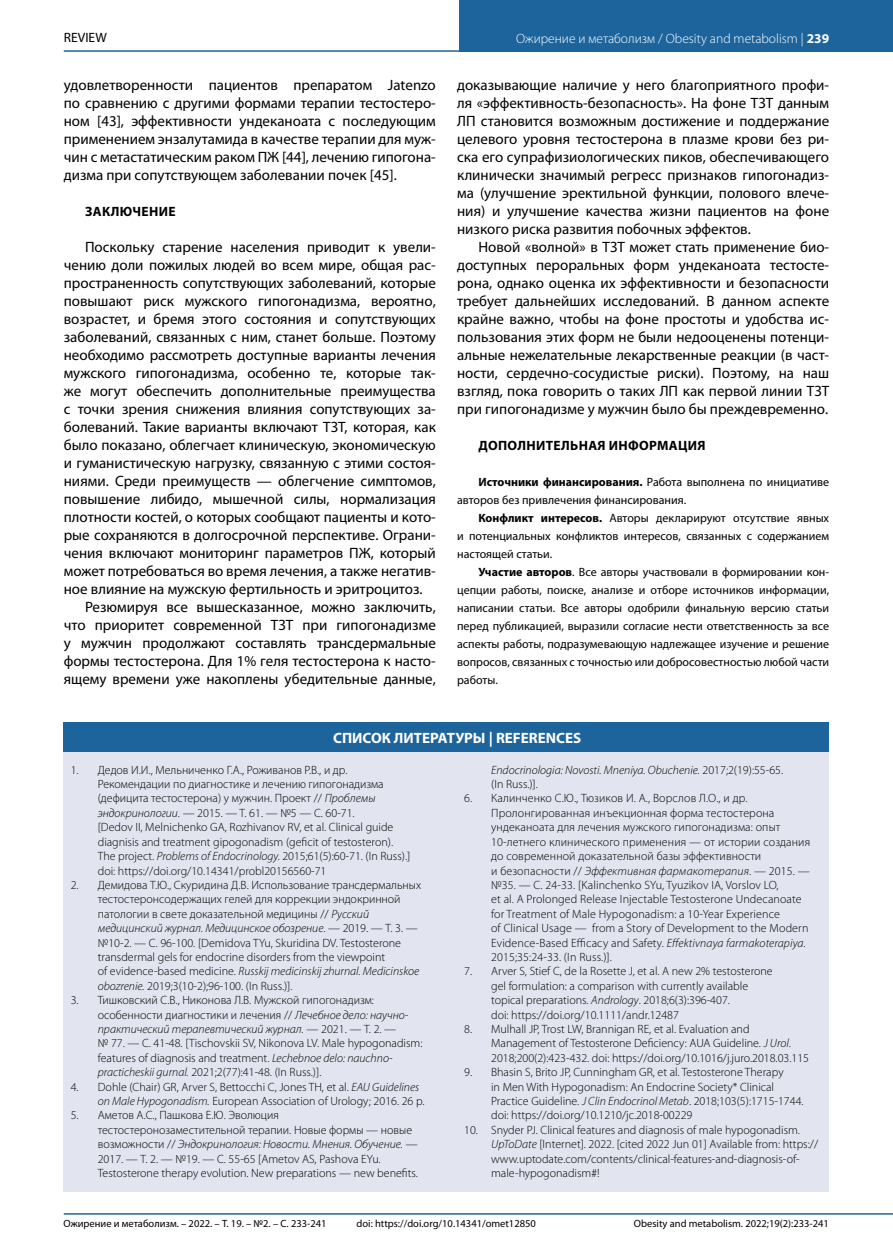
<style>
.page{position:relative;width:893px;height:1255px;background:#fff}
.page>*{position:absolute;margin:0;border:0;box-sizing:border-box;transform-origin:0 0}
.t1{font:15px/18px "Myriad Pro";color:#000;text-align:justify}
.t2{font:700 15px "Myriad Pro";color:#fff}
.t3{font:300 13.5px "Myriad Pro";color:#fff}
.t4{font:700 13.5px "Myriad Pro";letter-spacing:.025em;color:#000}
.t5{font:13.5px "Myriad Pro";color:#000}
.t6{font:300 12px/14.4px "Myriad Pro";color:#000}
.t7{font:12px/18px "Myriad Pro";color:#000;text-align:justify}
.t8{font:italic 300 12px/14.4px "Myriad Pro";color:#000}
.t9{font:10.5px "Myriad Pro";color:#000}
.s1{font-weight:700}
.s2{font-style:italic}
.s3{font-style:normal}
</style>
<div class="page">
<hr style="left:64px;top:50px;width:829px;height:2px;background:#1d649c">
<hr style="left:64px;top:1213px;width:829px;height:1px;background:#1d649c">
<div style="left:459px;top:0;width:434px;height:51px;background:#1d649c"></div>
<div style="left:64px;top:752px;width:765px;height:439px;background:#e2e5ef"></div>
<div style="left:64px;top:722px;width:765px;height:30px;background:#1d649c"></div>
<p class="t5" style="left:64px;top:29px;width:44px">REVIEW</p>
<p class="t3" style="left:516px;top:30px;width:315px">Ожирение и метаболизм / Obesity and metabolism | <span class="s1">239</span></p>
<p class="t1" style="left:64px;top:76px;width:374px">удовлетворенности пациентов препаратом Jatenzo по сравнению с другими формами терапии тестостеро&shy;ном [43], эффективности ундеканоата с последующим применением энзалутамида в качестве терапии для муж&shy;чин с метастатическим раком ПЖ [44], лечению гипогона&shy;дизма при сопутствующем заболевании почек [45].</p>
<p class="t4" style="left:85px;top:203px;width:92px">ЗАКЛЮЧЕНИЕ</p>
<p class="t1" style="left:85px;top:238px;width:352px">Поскольку старение населения приводит к увели-</p>
<p class="t1" style="left:64px;top:256px;width:374px">чению доли пожилых людей во всем мире, общая рас-</p>
<p class="t1" style="left:64px;top:274px;width:374px">пространенность сопутствующих заболеваний, которые</p>
<p class="t1" style="left:64px;top:292px;width:374px">повышают риск мужского гипогонадизма, вероятно,</p>
<p class="t1" style="left:64px;top:310px;width:374px">возрастет, и бремя этого состояния и сопутствующих</p>
<p class="t1" style="left:64px;top:328px;width:374px">заболеваний, связанных с ним, станет больше. Поэтому</p>
<p class="t1" style="left:64px;top:346px;width:374px">необходимо рассмотреть доступные варианты лечения</p>
<p class="t1" style="left:64px;top:364px;width:374px">мужского гипогонадизма, особенно те, которые так-</p>
<p class="t1" style="left:64px;top:382px;width:374px">же могут обеспечить дополнительные преимущества</p>
<p class="t1" style="left:64px;top:400px;width:374px">с точки зрения снижения влияния сопутствующих за-</p>
<p class="t1" style="left:64px;top:418px;width:374px">болеваний. Такие варианты включают ТЗТ, которая, как</p>
<p class="t1" style="left:64px;top:436px;width:374px">было показано, облегчает клиническую, экономическую</p>
<p class="t1" style="left:64px;top:454px;width:374px">и гуманистическую нагрузку, связанную с этими состоя-</p>
<p class="t1" style="left:64px;top:472px;width:374px">ниями. Среди преимуществ — облегчение симптомов,</p>
<p class="t1" style="left:64px;top:490px;width:374px">повышение либидо, мышечной силы, нормализация</p>
<p class="t1" style="left:64px;top:508px;width:374px">плотности костей, о которых сообщают пациенты и кото-</p>
<p class="t1" style="left:64px;top:526px;width:374px">рые сохраняются в долгосрочной перспективе. Ограни-</p>
<p class="t1" style="left:64px;top:544px;width:374px">чения включают мониторинг параметров ПЖ, который</p>
<p class="t1" style="left:64px;top:562px;width:374px">может потребоваться во время лечения, а также негатив-</p>
<p class="t1" style="left:64px;top:580px;width:360px">ное влияние на мужскую фертильность и эритроцитоз.</p>
<p class="t1" style="left:85px;top:598px;width:352px">Резюмируя все вышесказанное, можно заключить,</p>
<p class="t1" style="left:64px;top:616px;width:374px">что приоритет современной ТЗТ при гипогонадизме</p>
<p class="t1" style="left:64px;top:634px;width:374px">у мужчин продолжают составлять трансдермальные</p>
<p class="t1" style="left:64px;top:652px;width:374px">формы тестостерона. Для 1% геля тестостерона к насто-</p>
<p class="t1" style="left:64px;top:670px;width:374px">ящему времени уже накоплены убедительные данные,</p>
<p class="t1" style="left:457px;top:76px;width:374px">доказывающие наличие у него благоприятного профи&shy;ля «эффективность-безопасность». На фоне ТЗТ данным ЛП становится возможным достижение и поддержание целевого уровня тестостерона в плазме крови без ри&shy;ска его супрафизиологических пиков, обеспечивающего клинически значимый регресс признаков гипогонадиз&shy;ма (улучшение эректильной функции, полового влече&shy;ния) и улучшение качества жизни пациентов на фоне низкого риска развития побочных эффектов.</p>
<p class="t1" style="left:457px;top:238px;width:374px;text-indent:21px">Новой «волной» в ТЗТ может стать применение био&shy;доступных пероральных форм ундеканоата тестосте&shy;рона, однако оценка их эффективности и безопасности требует дальнейших исследований. В данном аспекте крайне важно, чтобы на фоне простоты и удобства ис&shy;пользования этих форм не были недооценены потенци&shy;альные нежелательные лекарственные реакции (в част&shy;ности, сердечно-сосудистые риски). Поэтому, на наш взгляд, пока говорить о таких ЛП как первой линии ТЗТ при гипогонадизме у мужчин было бы преждевременно.</p>
<p class="t4" style="left:478px;top:437px;width:228px">ДОПОЛНИТЕЛЬНАЯ ИНФОРМАЦИЯ</p>
<p class="t7" style="left:457px;top:473px;width:374px;text-indent:21px"><span class="s1">Источники финансирования.</span> Работа выполнена по инициативе авторов без привлечения финансирования.</p>
<p class="t7" style="left:457px;top:509px;width:374px;text-indent:21px"><span class="s1">Конфликт интересов.</span> Авторы декларируют отсутствие явных и потенциальных конфликтов интересов, связанных с содержанием настоящей статьи.</p>
<p class="t7" style="left:457px;top:563px;width:374px;text-indent:21px"><span class="s1">Участие авторов</span>. Все авторы участвовали в формировании кон&shy;цепции работы, поиске, анализе и отборе источников информации, написании статьи. Все авторы одобрили финальную версию статьи перед публикацией, выразили согласие нести ответственность за все аспекты работы, подразумевающую надлежащее изучение и решение вопросов, связанных с точностью или добросовестностью любой части работы.</p>
<p class="t2" style="left:333px;top:727px;width:250px">СПИСОК ЛИТЕРАТУРЫ | REFERENCES</p>
<p class="t6" style="left:98px;top:762px;width:314px;text-indent:-27px">1. Дедов И.И., Мельниченко Г.А., Роживанов Р.В., и др.<br>Рекомендации по диагностике и лечению гипогонадизма (дефицита тестостерона) у мужчин. Проект // <span class="s2">Проблемы эндокринологии</span>. — 2015. — T. 61. — №5 — C. 60-71.<br>[Dedov II, Melnichenko GA, Rozhivanov RV, et al. Clinical guide diagnisis and treatment gipogonadism (geficit of testosteron).<br>The project. <span class="s2">Problems of Endocrinology.</span> 2015;61(5):60-71. (In Russ).] doi: https://doi.org/10.14341/probl20156560-71</p>
<p class="t6" style="left:98px;top:877px;width:325px;text-indent:-27px">2. Демидова Т.Ю., Скуридина Д.В. Использование трансдермальных тестостеронсодержащих гелей для коррекции эндокринной патологии в свете доказательной медицины // <span class="s2">Русский медицинский журнал. Медицинское обозрение</span>. — 2019. — Т. 3. — №10-2. — С. 96-100. [Demidova TYu, Skuridina DV. Testosterone transdermal gels for endocrine disorders from the viewpoint<br>of evidence-based medicine. <span class="s2">Russkij medicinskij zhurnal. Medicinskoe obozrenie.</span> 2019;3(10-2);96-100. (In Russ.)].</p>
<p class="t6" style="left:98px;top:992px;width:326px;text-indent:-27px">3. Тишковский С.В., Никонова Л.В. Мужской гипогонадизм: особенности диагностики и лечения // <span class="s2">Лечебное дело: научно&shy;практический терапевтический журнал.</span> — 2021. — Т. 2. —<br>№ 77. — С. 41-48. [Tischovskii SV, Nikonova LV. Male hypogonadism: features of diagnosis and treatment. <span class="s2">Lechebnoe delo: nauchno&shy;practicheskii gurnal.</span> 2021;2(77):41-48. (In Russ.)].</p>
<p class="t6" style="left:98px;top:1079px;width:328px;text-indent:-27px">4. Dohle (Chair) GR, Arver S, Bettocchi C, Jones TH, et al. <span class="s2">EAU Guidelines on Male Hypogonadism.</span> European Association of Urology; 2016. 26 p.</p>
<p class="t6" style="left:98px;top:1108px;width:322px;text-indent:-27px">5. Аметов А.С., Пашкова Е.Ю. Эволюция тестостеронозаместительной терапии. Новые формы — новые возможности // <span class="s2">Эндокринология: Новости. Мнения. Обучение.</span> — 2017. — Т. 2. — №19. — С. 55-65 [Ametov AS, Pashova EYu.<br>Testosterone therapy evolution. New preparations — new benefits.</p>
<p class="t8" style="left:491px;top:762px;width:294px">Endocrinologia: Novosti. Mneniya. Obuchenie. <span class="s3">2017;2(19):55-65. (In Russ.)].</span></p>
<p class="t6" style="left:491px;top:791px;width:321px;text-indent:-27px">6. Калинченко С.Ю., Тюзиков И. А., Ворслов Л.О., и др.<br>Пролонгированная инъекционная форма тестостерона ундеканоата для лечения мужского гипогонадизма: опыт 10-летнего клинического применения — от истории создания до современной доказательной базы эффективности<br>и безопасности // <span class="s2">Эффективная фармакотерапия</span>. — 2015. — №35. — С. 24-33. [Kalinchenko SYu, Tyuzikov IA, Vorslov LO,<br>et al. A Prolonged Release Injectable Testosterone Undecanoate for Treatment of Male Hypogonadism: a 10-Year Experience<br>of Clinical Usage — from a Story of Development to the Modern Evidence-Based Efficacy and Safety. <span class="s2">Effektivnaya farmakoterapiya.<br></span>2015;35:24-33. (In Russ.)].</p>
<p class="t6" style="left:491px;top:964px;width:283px;text-indent:-27px">7. Arver S, Stief C, de la Rosette J, et al. A new 2% testosterone gel formulation: a comparison with currently available topical preparations. <span class="s2">Andrology</span>. 2018;6(3):396-407.<br>doi: https://doi.org/10.1111/andr.12487</p>
<p class="t6" style="left:491px;top:1021px;width:319px;text-indent:-27px">8. Mulhall JP, Trost LW, Brannigan RE, et al. Evaluation and<br>Management of Testosterone Deficiency: AUA Guideline. <span class="s2">J Urol</span>.<br>2018;200(2):423-432. doi: https://doi.org/10.1016/j.juro.2018.03.115</p>
<p class="t6" style="left:491px;top:1064px;width:314px;text-indent:-27px">9. Bhasin S, Brito JP, Cunningham GR, et al. Testosterone Therapy<br>in Men With Hypogonadism: An Endocrine Society* Clinical Practice Guideline. <span class="s2">J Clin Endocrinol Metab</span>. 2018;103(5):1715-1744. doi: https://doi.org/10.1210/jc.2018-00229</p>
<p class="t6" style="left:491px;top:1122px;width:329px;text-indent:-27px">10. Snyder PJ. Clinical features and diagnosis of male hypogonadism.<br><span class="s2">UpToDate</span> [Internet]. 2022. [cited 2022 Jun 01] Available from: https:// www.uptodate.com/contents/clinical-features-and-diagnosis-of&shy;male-hypogonadism#!</p>
<p class="t9" style="left:64px;top:1216px;width:265px">Ожирение и метаболизм. – 2022. – Т. 19. – №2. – С. 233-241</p>
<p class="t9" style="left:357px;top:1216px;width:181px">doi: https://doi.org/10.14341/omet12850</p>
<p class="t9" style="left:634px;top:1216px;width:196px">Obesity and metabolism. 2022;19(2):233-241</p>
</div>
